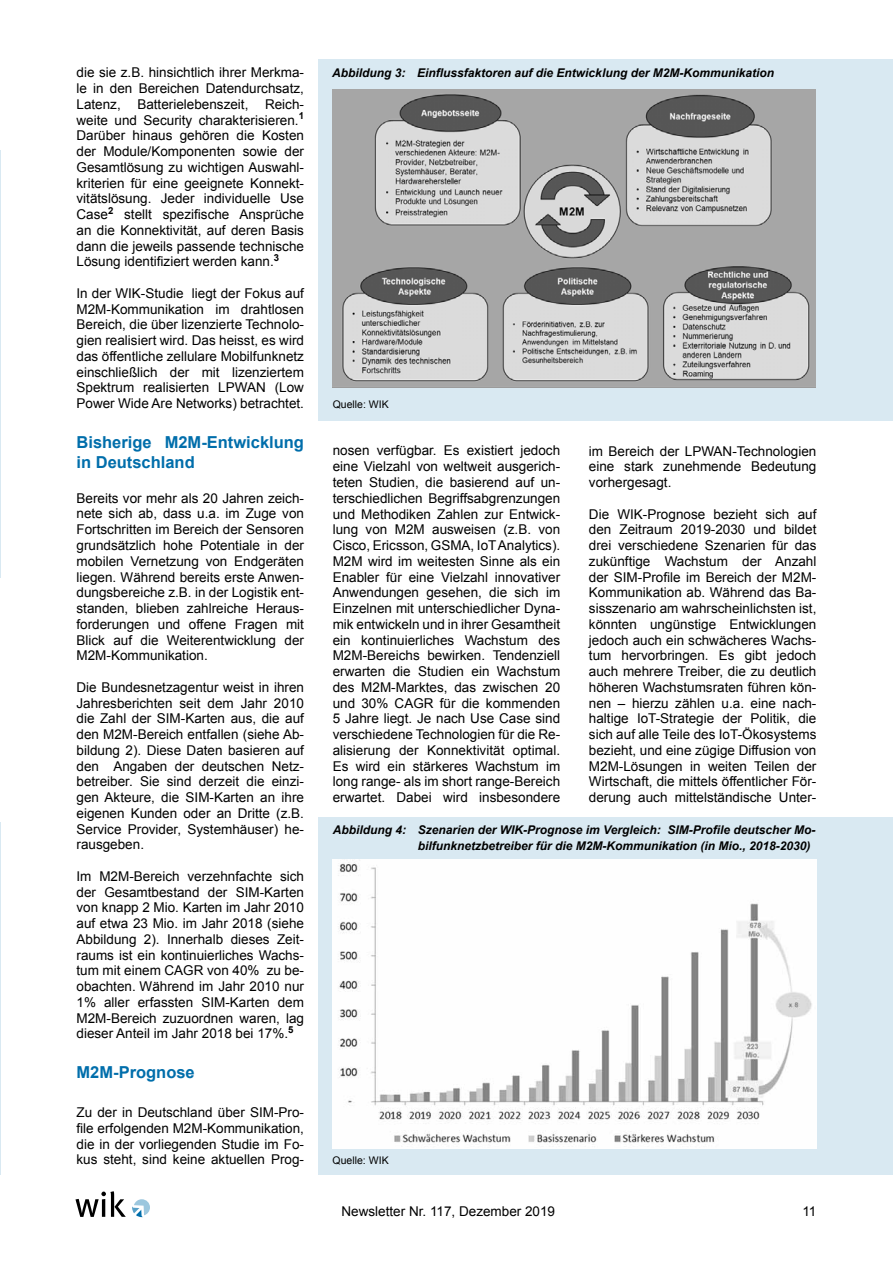
<style>
.page{position:relative;width:893px;height:1263px;background:#fff}
.page>*{position:absolute;margin:0;border:0;box-sizing:border-box;transform-origin:0 0}
.t1{font:700 16.5px/19.8px "Arial";color:#006eab}
.t2{font:13.5px/15.8px "Arial";color:#000;text-align:justify}
.t3{font:italic 700 12px/15.8px "Arial";color:#000}
.t4{font:10.5px "Arial";color:#000}
</style>
<div class="page">
<svg style="left:75px;top:1191px;width:51px;height:26px"></svg>
<svg style="left:132px;top:1199px;width:18px;height:18px"></svg>
<hr style="left:0;top:150px;width:1px;height:428px;background:#d9e9f2">
<hr style="left:0;top:822px;width:1px;height:353px;background:#d9e9f2">
<div style="left:318px;top:59px;width:575px;height:361px;background:#d9e9f2"></div>
<img style="left:332px;top:90px;width:484px;height:297px">
<div style="left:318px;top:818px;width:575px;height:357px;background:#d9e9f2"></div>
<img style="left:333px;top:860px;width:483px;height:289px">
<p class="t2" style="left:77px;top:65px;width:229px">die sie z.B. hinsichtlich ihrer Merkma&shy;le in den Bereichen Datendurchsatz, Latenz, Batterielebenszeit, Reich&shy;weite und Security charakterisieren.<sup>1<br></sup>Darüber hinaus gehören die Kosten der Module/Komponenten sowie der Gesamtlösung zu wichtigen Auswahl&shy;kriterien für eine geeignete Konnekt&shy;vitätslösung. Jeder individuelle Use Case<sup>2</sup> stellt spezifische Ansprüche an die Konnektivität, auf deren Basis dann die jeweils passende technische Lösung identifiziert werden kann.<sup>3</sup></p>
<p class="t2" style="left:77px;top:285px;width:229px">In der WIK-Studie liegt der Fokus auf M2M-Kommunikation im drahtlosen Bereich, die über lizenzierte Technolo&shy;gien realisiert wird. Das heisst, es wird das öffentliche zellulare Mobilfunknetz einschließlich der mit lizenziertem Spektrum realisierten LPWAN (Low Power Wide Are Networks) betrachtet.</p>
<p class="t1" style="left:77px;top:433px;width:229px">Bisherige M2M-Entwicklung in Deutschland</p>
<p class="t2" style="left:77px;top:490px;width:229px">Bereits vor mehr als 20 Jahren zeich&shy;nete sich ab, dass u.a. im Zuge von Fortschritten im Bereich der Sensoren grundsätzlich hohe Potentiale in der mobilen Vernetzung von Endgeräten liegen. Während bereits erste Anwen&shy;dungsbereiche z.B. in der Logistik ent&shy;standen, blieben zahlreiche Heraus&shy;forderungen und offene Fragen mit Blick auf die Weiterentwicklung der M2M-Kommunikation.</p>
<p class="t2" style="left:77px;top:679px;width:229px">Die Bundesnetzagentur weist in ihren Jahresberichten seit dem Jahr 2010 die Zahl der SIM-Karten aus, die auf den M2M-Bereich entfallen (siehe Ab&shy;bildung 2). Diese Daten basieren auf den Angaben der deutschen Netz&shy;betreiber. Sie sind derzeit die einzi&shy;gen Akteure, die SIM-Karten an ihre eigenen Kunden oder an Dritte (z.B.<br>Service Provider, Systemhäuser) he&shy;rausgeben.</p>
<p class="t2" style="left:77px;top:868px;width:229px">Im M2M-Bereich verzehnfachte sich der Gesamtbestand der SIM-Karten von knapp 2 Mio. Karten im Jahr 2010 auf etwa 23 Mio. im Jahr 2018 (siehe Abbildung 2). Innerhalb dieses Zeit&shy;raums ist ein kontinuierliches Wachs&shy;tum mit einem CAGR von 40% zu be&shy;obachten. Während im Jahr 2010 nur 1% aller erfassten SIM-Karten dem M2M-Bereich zuzuordnen waren, lag dieser Anteil im Jahr 2018 bei 17%.<sup>5</sup></p>
<p class="t1" style="left:77px;top:1063px;width:120px">M2M-Prognose</p>
<p class="t2" style="left:77px;top:1104px;width:229px">Zu der in Deutschland über SIM-Pro&shy;file erfolgenden M2M-Kommunikation, die in der vorliegenden Studie im Fo&shy;kus steht, sind keine aktuellen Prog-</p>
<p class="t3" style="left:332px;top:66px;width:443px">Abbildung 3: Einflussfaktoren auf die Entwicklung der M2M-Kommunikation</p>
<p class="t4" style="left:333px;top:398px;width:58px">Quelle: WIK</p>
<p class="t2" style="left:333px;top:443px;width:229px">nosen verfügbar. Es existiert jedoch eine Vielzahl von weltweit ausgerich&shy;teten Studien, die basierend auf un&shy;terschiedlichen Begriffsabgrenzungen und Methodiken Zahlen zur Entwick&shy;lung von M2M ausweisen (z.B. von Cisco, Ericsson, GSMA, IoT Analytics).<br>M2M wird im weitesten Sinne als ein Enabler für eine Vielzahl innovativer Anwendungen gesehen, die sich im Einzelnen mit unterschiedlicher Dyna&shy;mik entwickeln und in ihrer Gesamtheit ein kontinuierliches Wachstum des M2M-Bereichs bewirken. Tendenziell erwarten die Studien ein Wachstum des M2M-Marktes, das zwischen 20 und 30% CAGR für die kommenden 5 Jahre liegt. Je nach Use Case sind verschiedene Technologien für die Re&shy;alisierung der Konnektivität optimal.<br>Es wird ein stärkeres Wachstum im long range- als im short range-Bereich erwartet. Dabei wird insbesondere</p>
<p class="t2" style="left:589px;top:443px;width:229px">im Bereich der LPWAN-Technologien eine stark zunehmende Bedeutung vorhergesagt.</p>
<p class="t2" style="left:589px;top:506px;width:229px">Die WIK-Prognose bezieht sich auf den Zeitraum 2019-2030 und bildet drei verschiedene Szenarien für das zukünftige Wachstum der Anzahl der SIM-Profile im Bereich der M2M-Kommunikation ab. Während das Ba&shy;sisszenario am wahrscheinlichsten ist, könnten ungünstige Entwicklungen jedoch auch ein schwächeres Wachs&shy;tum hervorbringen. Es gibt jedoch auch mehrere Treiber, die zu deutlich höheren Wachstumsraten führen kön&shy;nen – hierzu zählen u.a. eine nach&shy;haltige IoT-Strategie der Politik, die sich auf alle Teile des IoT-Ökosystems bezieht, und eine zügige Diffusion von M2M-Lösungen in weiten Teilen der Wirtschaft, die mittels öffentlicher För&shy;derung auch mittelständische Unter-</p>
<p class="t3" style="left:418px;top:822px;width:399px;text-indent:-85px">Abbildung 4: Szenarien der WIK-Prognose im Vergleich: SIM-Profile deutscher Mo&shy;bilfunknetzbetreiber für die M2M-Kommunikation (in Mio., 2018-2030)</p>
<p class="t4" style="left:333px;top:1154px;width:58px">Quelle: WIK</p>
<p class="t2" style="left:342px;top:1204px;width:215px">Newsletter Nr. 117, Dezember 2019</p>
<p class="t2" style="left:802px;top:1204px;width:16px">11</p>
</div>
